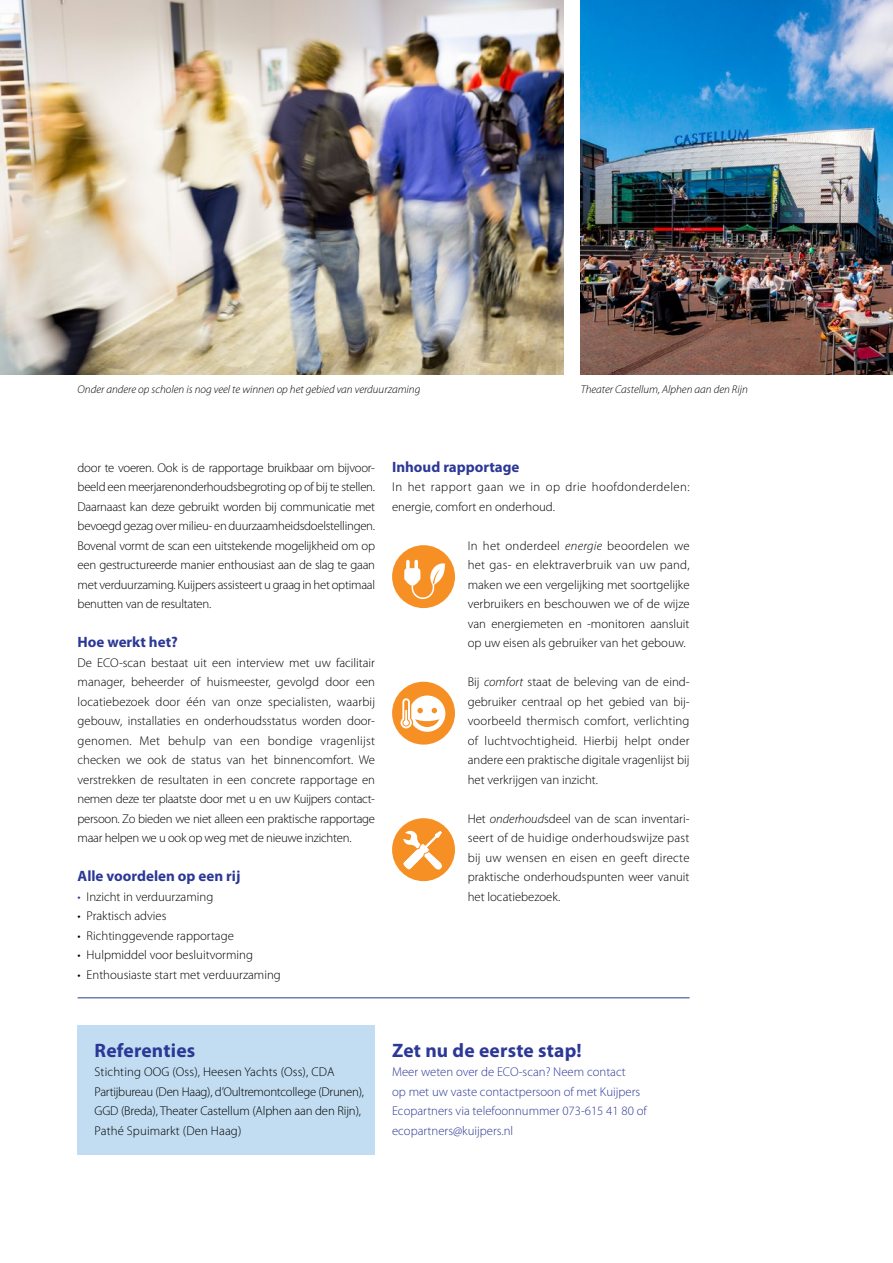
<style>
.page{position:relative;width:893px;height:1263px;background:#fff}
.page>*{position:absolute;margin:0;border:0;box-sizing:border-box;transform-origin:0 0}
.t1{font:700 19.5px "Myriad Pro";letter-spacing:.01em;color:#2c3896}
.t2{font:700 15px "Myriad Pro";color:#2c3896}
.t3{font:300 12.75px/19.5px "Myriad Pro";color:#000;text-align:justify}
.t4{font:300 12.75px/19.5px "Myriad Pro";color:#2c3896}
.t5{font:300 12.75px/19.5px "Myriad Pro";letter-spacing:.03em;color:#000}
.t6{font:italic 300 11.25px "Myriad Pro";color:#000}
.s1{color:#2c3896}
.s2{font-style:italic}
</style>
<div class="page">
<div style="left:78px;top:1025px;width:297px;height:129px;background:#c2ddf1"></div>
<img style="left:581px;top:0;width:312px;height:374px">
<img style="left:0;top:0;width:564px;height:374px">
<div style="left:392px;top:818px;width:63px;height:63px;background:#f79024;border-radius:50%"></div>
<svg style="left:403px;top:830px;width:39px;height:40px"></svg>
<div style="left:392px;top:545px;width:63px;height:63px;background:#f79024;border-radius:50%"></div>
<svg style="left:404px;top:560px;width:41px;height:39px"></svg>
<div style="left:392px;top:682px;width:63px;height:63px;background:#f79024;border-radius:50%"></div>
<svg style="left:400px;top:695px;width:45px;height:37px"></svg>
<hr style="left:78px;top:997px;width:612px;height:1px;background:#2c3896">
<p class="t6" style="left:78px;top:383px;width:344px">Onder andere op scholen is nog veel te winnen op het gebied van verduurzaming</p>
<p class="t6" style="left:581px;top:383px;width:169px">Theater Castellum, Alphen aan den Rijn</p>
<p class="t3" style="left:78px;top:458px;width:299px">door te voeren. Ook is de rapportage bruikbaar om bijvoor&shy;beeld een meerjarenonderhoudsbegroting op of bij te stellen.<br>Daarnaast kan deze gebruikt worden bij communicatie met bevoegd gezag over milieu- en duurzaamheidsdoelstellingen.<br>Bovenal vormt de scan een uitstekende mogelijkheid om op een gestructureerde manier enthousiast aan de slag te gaan met verduurzaming. Kuijpers assisteert u graag in het optimaal benutten van de resultaten.</p>
<p class="t2" style="left:78px;top:634px;width:102px">Hoe werkt het?</p>
<p class="t3" style="left:78px;top:653px;width:299px">De ECO-scan bestaat uit een interview met uw facilitair manager, beheerder of huismeester, gevolgd door een locatiebezoek door één van onze specialisten, waarbij gebouw, installaties en onderhoudsstatus worden door&shy;genomen. Met behulp van een bondige vragenlijst checken we ook de status van het binnencomfort. We verstrekken de resultaten in een concrete rapportage en nemen deze ter plaatste door met u en uw Kuijpers contact&shy;persoon. Zo bieden we niet alleen een praktische rapportage maar helpen we u ook op weg met de nieuwe inzichten.</p>
<p class="t2" style="left:78px;top:868px;width:164px">Alle voordelen op een rij</p>
<p class="t3" style="left:78px;top:887px;width:137px"><span class="s1">•</span> Inzicht in verduurzaming</p>
<p class="t3" style="left:78px;top:906px;width:90px">• Praktisch advies</p>
<p class="t3" style="left:78px;top:926px;width:158px">• Richtinggevende rapportage</p>
<p class="t3" style="left:78px;top:945px;width:177px">• Hulpmiddel voor besluitvorming</p>
<p class="t3" style="left:78px;top:965px;width:205px">• Enthousiaste start met verduurzaming</p>
<p class="t2" style="left:392px;top:458px;width:129px">Inhoud rapportage</p>
<p class="t5" style="left:392px;top:477px;width:299px">In het rapport gaan we in op drie hoofdonderdelen: energie, comfort en onderhoud.</p>
<p class="t3" style="left:468px;top:536px;width:223px">In het onderdeel <span class="s2">energie</span> beoordelen we het gas- en elektraverbruik van uw pand, maken we een vergelijking met soortgelijke verbruikers en beschouwen we of de wijze van energiemeten en -monitoren aansluit op uw eisen als gebruiker van het gebouw.</p>
<p class="t3" style="left:468px;top:672px;width:223px">Bij <span class="s2">comfort</span> staat de beleving van de eind&shy;gebruiker centraal op het gebied van bij&shy;voorbeeld thermisch comfort, verlichting of luchtvochtigheid. Hierbij helpt onder andere een praktische digitale vragenlijst bij het verkrijgen van inzicht.</p>
<p class="t3" style="left:468px;top:809px;width:223px">Het <span class="s2">onderhoud</span>sdeel van de scan inventari&shy;seert of de huidige onderhoudswijze past bij uw wensen en eisen en geeft directe praktische onderhoudspunten weer vanuit het locatiebezoek.</p>
<h1 class="t1" style="left:95px;top:1039px;width:102px">Referenties</h1>
<p class="t3" style="left:95px;top:1062px;width:271px;text-align:left">Stichting OOG (Oss), Heesen Yachts (Oss), CDA Partijbureau (Den Haag), d’Oultremontcollege (Drunen), GGD (Breda), Theater Castellum (Alphen aan den Rijn), Pathé Spuimarkt (Den Haag)</p>
<h1 class="t1" style="left:392px;top:1039px;width:191px">Zet nu de eerste stap!</h1>
<p class="t4" style="left:392px;top:1062px;width:256px">Meer weten over de ECO-scan? Neem contact<br>op met uw vaste contactpersoon of met Kuijpers Ecopartners via telefoonnummer 073-615 41 80 of ecopartners@kuijpers.nl</p>
</div>
